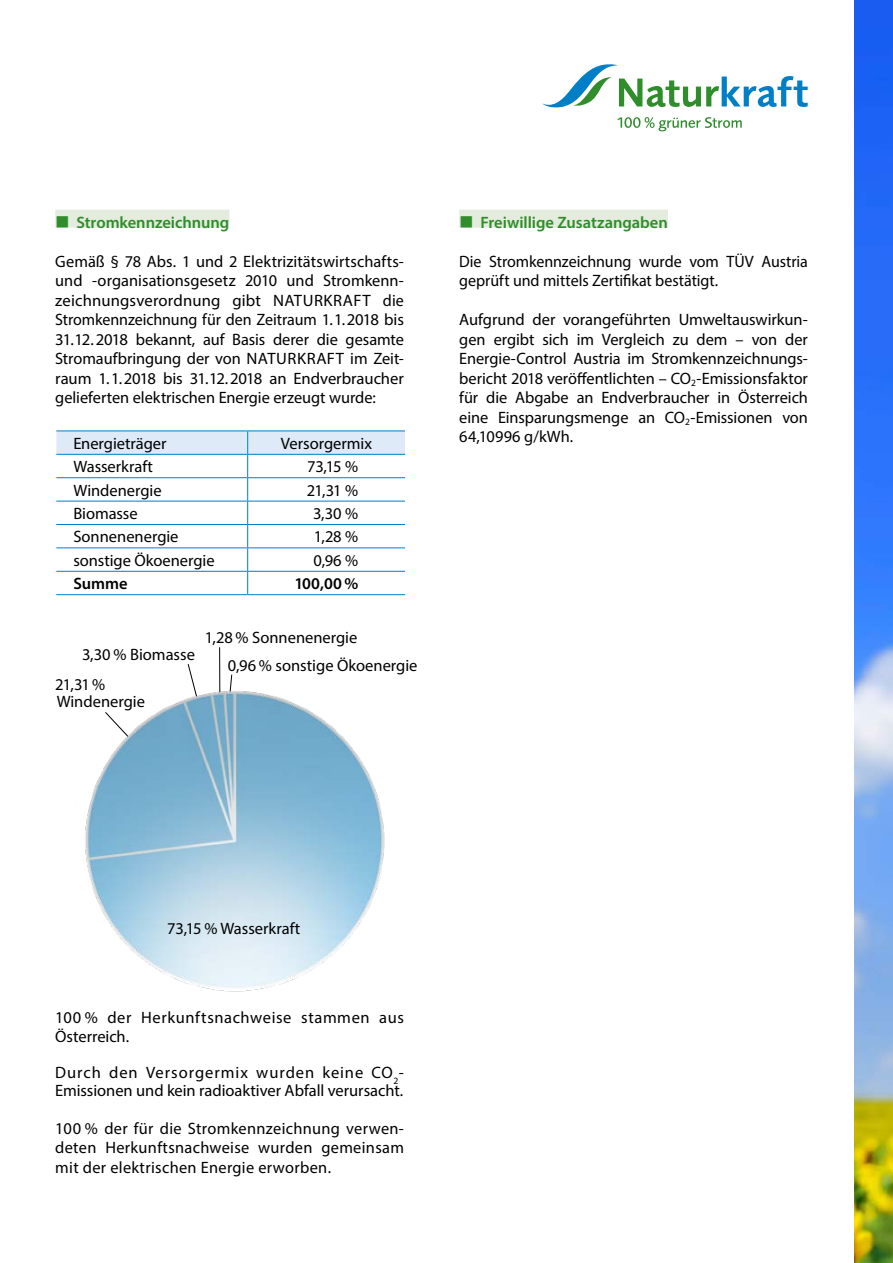
<style>
.page{position:relative;width:893px;height:1263px;background:#fff}
.page>*{position:absolute;margin:0;border:0;box-sizing:border-box;transform-origin:0 0}
.t1{font:16.5px/19.5px "Myriad Pro";color:#000}
.t2{font:16.5px/19.5px "Myriad Pro";letter-spacing:.035em;color:#000}
.t3{font:600 16.5px "Myriad Pro";letter-spacing:-.005em;color:#2f8d2c}
.t4{font:600 16.5px "Myriad Pro";letter-spacing:-.005em;color:#000}
</style>
<div class="page">
<img style="left:855px;top:0;width:38px;height:1263px">
<div style="left:55px;top:210px;width:174px;height:18px;background:#e3ecdd"></div>
<div style="left:459px;top:210px;width:209px;height:18px;background:#e3ecdd"></div>
<hr style="left:248px;top:594px;width:157px;height:1px;background:#007fc7">
<svg style="left:56px;top:431px;width:349px;height:163px"></svg>
<hr style="left:248px;top:431px;width:157px;height:1px;background:#007fc7">
<hr style="left:56px;top:454px;width:192px;height:1px;background:#007fc7">
<hr style="left:56px;top:477px;width:192px;height:1px;background:#007fc7">
<hr style="left:56px;top:501px;width:192px;height:1px;background:#007fc7">
<hr style="left:56px;top:524px;width:192px;height:1px;background:#007fc7">
<hr style="left:56px;top:547px;width:192px;height:1px;background:#007fc7">
<hr style="left:56px;top:571px;width:192px;height:1px;background:#007fc7">
<hr style="left:56px;top:594px;width:192px;height:1px;background:#007fc7">
<svg style="left:542px;top:64px;width:266px;height:44px"></svg>
<svg style="left:617px;top:117px;width:125px;height:14px"></svg>
<svg style="left:187px;top:664px;width:46px;height:24px"></svg>
<hr style="left:219px;top:647px;width:1px;height:50px;background:#000">
<img style="left:85px;top:688px;width:300px;height:304px">
<p class="t3" style="left:55px;top:212px;width:176px">■ Stromkennzeichnung</p>
<p class="t1" style="left:55px;top:251px;width:350px;text-align:justify">Gemäß § 78 Abs. 1 und 2 Elektrizitätswirtschafts&shy;und -organisationsgesetz 2010 und Stromkenn&shy;zeichnungsverordnung gibt NATURKRAFT die Stromkennzeichnung für den Zeitraum 1.1.2018 bis 31.12. 2018 bekannt, auf Basis derer die gesamte Stromaufbringung der von NATURKRAFT im Zeit&shy;raum 1.1.2018 bis 31.12. 2018 an Endverbraucher gelieferten elektrischen Energie erzeugt wurde:</p>
<p class="t1" style="left:73px;top:433px;width:95px">Energieträger</p>
<p class="t1" style="left:281px;top:433px;width:93px">Versorgermix</p>
<p class="t1" style="left:73px;top:457px;width:81px">Wasserkraft</p>
<p class="t1" style="left:307px;top:457px;width:53px">73,15 %</p>
<p class="t1" style="left:73px;top:480px;width:90px">Windenergie</p>
<p class="t1" style="left:307px;top:480px;width:53px">21,31 %</p>
<p class="t1" style="left:73px;top:503px;width:66px">Biomasse</p>
<p class="t1" style="left:313px;top:503px;width:47px">3,30 %</p>
<p class="t1" style="left:73px;top:527px;width:107px">Sonnenenergie</p>
<p class="t1" style="left:314px;top:527px;width:46px">1,28 %</p>
<p class="t1" style="left:73px;top:550px;width:143px">sonstige Ökoenergie</p>
<p class="t1" style="left:313px;top:550px;width:46px">0,96 %</p>
<p class="t4" style="left:73px;top:573px;width:56px">Summe</p>
<p class="t4" style="left:295px;top:573px;width:65px">100,00 %</p>
<p class="t1" style="left:82px;top:644px;width:114px">3,30 % Biomasse</p>
<p class="t1" style="left:55px;top:676px;width:91px;line-height:17.2px">21,31 %<br>Windenergie</p>
<p class="t1" style="left:228px;top:623px;width:191px;line-height:28px;text-indent:-23px">1,28 % Sonnenenergie<br>0,96 % sonstige Ökoenergie</p>
<p class="t3" style="left:459px;top:212px;width:210px">■ Freiwillige Zusatzangaben</p>
<p class="t1" style="left:459px;top:251px;width:350px">Die Stromkennzeichnung wurde vom TÜV Austria geprüft und mittels Zertifikat bestätigt.</p>
<p class="t1" style="left:459px;top:310px;width:350px;text-align:justify">Aufgrund der vorangeführten Umweltauswirkun&shy;gen ergibt sich im Vergleich zu dem – von der Energie-Control Austria im Stromkennzeichnungs&shy;bericht 2018 veröffentlichten – CO<sub>2</sub>-Emissionsfaktor für die Abgabe an Endverbraucher in Österreich eine Einsparungsmenge an CO<sub>2</sub>-Emissionen von 64,10996 g/kWh.</p>
<p class="t1" style="left:167px;top:919px;width:135px">73,15 % Wasserkraft</p>
<p class="t2" style="left:55px;top:1007px;width:350px">100 % der Herkunftsnachweise stammen aus<br>Österreich.</p>
<p class="t1" style="left:55px;top:1063px;width:350px;line-height:18px">Durch den Versorgermix wurden keine CO<sub>2</sub>-<br>Emissionen und kein radioaktiver Abfall verursacht.</p>
<p class="t1" style="left:55px;top:1118px;width:350px;text-align:justify">100 % der für die Stromkennzeichnung verwen&shy;deten Herkunftsnachweise wurden gemeinsam mit der elektrischen Energie erworben.</p>
</div>
